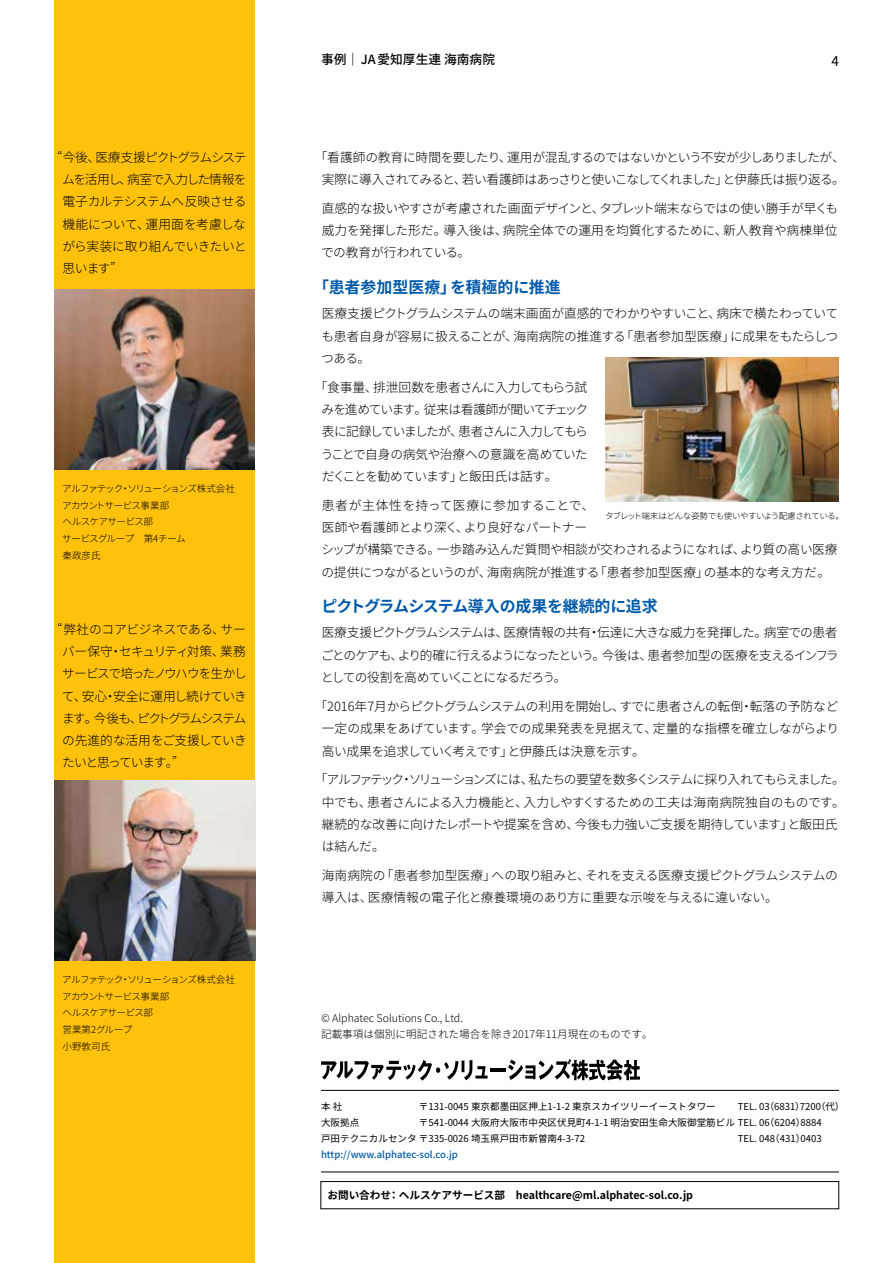
<style>
.page{position:relative;width:893px;height:1263px;background:#fff}
.page>*{position:absolute;margin:0;border:0;box-sizing:border-box;transform-origin:0 0}
.t1{font:700 15.9px "Source Han Sans JP";letter-spacing:-.03em;color:#005aaa}
.t2{font:700 15.9px "Source Han Sans JP";letter-spacing:-.005em;color:#005aaa}
.t3{font:13.5px "Source Han Sans JP";color:#000}
.t4{font:300 12.75px/22.4px "Source Han Sans JP";letter-spacing:-.035em;color:#000;text-align:justify}
.t5{font:300 12.75px/22.4px "Source Han Sans JP";letter-spacing:-.06em;color:#000;text-align:center}
.t6{font:300 12.75px/22.4px "Source Han Sans JP";letter-spacing:-.015em;color:#000}
.t7{font:500 12.75px "Source Han Sans JP";color:#000}
.t8{font:300 10.65px/15.9px "Source Han Sans JP";color:#000}
.t9{font:700 10.65px "Source Han Sans JP";color:#000}
.t10{font:9.6px/15.9px "Source Han Sans JP";color:#000}
.t11{font:300 9.6px/16.8px "Source Han Sans JP";letter-spacing:-.05em;color:#000}
.t12{font:500 9.6px "Source Han Sans JP";color:#005aaa}
.t13{font:300 8.55px "Source Han Sans JP";letter-spacing:-.055em;color:#000}
</style>
<div class="page">
<div style="left:54px;top:0;width:200px;height:1263px;background:#ffc20c"></div>
<svg style="left:321px;top:1060px;width:167px;height:20px"></svg>
<hr style="left:490px;top:1068px;width:15px;height:4px;background:#000">
<svg style="left:508px;top:1059px;width:132px;height:21px"></svg>
<hr style="left:321px;top:1172px;width:518px;height:1px;background:#000">
<hr style="left:321px;top:1090px;width:518px;height:1px;background:#000">
<div style="left:321px;top:1181px;width:518px;height:28px;border:1px solid #000"></div>
<img style="left:55px;top:781px;width:200px;height:180px">
<img style="left:54px;top:289px;width:200px;height:180px">
<img style="left:605px;top:357px;width:234px;height:145px">
<p class="t4" style="left:62px;top:146px;width:186px;text-indent:-5px">“今後、医療支援ピクトグラムシステムを活用し、病室で入力した情報を電子カルテシステムへ反映させる機能について、運用面を考慮しながら実装に取り組んでいきたいと思います”</p>
<p class="t11" style="left:62px;top:480px;width:174px">アルファテック・ソリューションズ株式会社アカウントサービス事業部<br>ヘルスケアサービス部<br>サービスグループ　第4チーム<br>秦政彦氏</p>
<p class="t4" style="left:62px;top:618px;width:186px;text-indent:-4px">“弊社のコアビジネスである、サーバー保守・セキュリティ対策、業務サービスで培ったノウハウを生かして、安心・安全に運用し続けていきます。今後も、ピクトグラムシステムの先進的な活用をご支援していきたいと思っています。”</p>
<p class="t11" style="left:62px;top:971px;width:174px">アルファテック・ソリューションズ株式会社アカウントサービス事業部<br>ヘルスケアサービス部<br>営業第2グループ<br>小野敦司氏</p>
<p class="t7" style="left:321px;top:52px;width:176px">事例｜ JA 愛知厚生連 海南病院</p>
<p class="t3" style="left:831px;top:53px;width:9px">4</p>
<p class="t5" style="left:315px;top:146px;width:532px">「看護師の教育に時間を要したり、運用が混乱するのではないかという不安が少しありましたが、実際に導入されてみると、若い看護師はあっさりと使いこなしてくれました」と伊藤氏は振り返る。</p>
<p class="t4" style="left:321px;top:197px;width:519px">直感的な扱いやすさが考慮された画面デザインと、タブレット端末ならではの使い勝手が早くも威力を発揮した形だ。導入後は、病院全体での運用を均質化するために、新人教育や病棟単位での教育が行われている。</p>
<p class="t2" style="left:313px;top:278px;width:249px">「患者参加型医療」を積極的に推進</p>
<p class="t4" style="left:321px;top:303px;width:518px">医療支援ピクトグラムシステムの端末画面が直感的でわかりやすいこと、病床で横たわっていても患者自身が容易に扱えることが、海南病院の推進する「患者参加型医療」に成果をもたらしつつある。</p>
<p class="t4" style="left:321px;top:376px;width:269px;text-indent:-6px">「食事量、排泄回数を患者さんに入力してもらう試みを進めています。従来は看護師が聞いてチェック表に記録していましたが、患者さんに入力してもらうことで自身の病気や治療への意識を高めていただくことを勧めています」と飯田氏は話す。</p>
<p class="t4" style="left:321px;top:494px;width:518px;text-align:left">患者が主体性を持って医療に参加することで、<br>医師や看護師とより深く、より良好なパートナー<br>シップが構築できる。一歩踏み込んだ質問や相談が交わされるようになれば、より質の高い医療の提供につながるというのが、海南病院が推進する「患者参加型医療」の基本的な考え方だ。</p>
<p class="t1" style="left:321px;top:597px;width:338px">ピクトグラムシステム導入の成果を継続的に追求</p>
<p class="t4" style="left:321px;top:622px;width:519px">医療支援ピクトグラムシステムは、医療情報の共有・伝達に大きな威力を発揮した。病室での患者ごとのケアも、より的確に行えるようになったという。今後は、患者参加型の医療を支えるインフラとしての役割を高めていくことになるだろう。</p>
<p class="t4" style="left:322px;top:695px;width:519px;text-indent:-7px">「2016年7月からピクトグラムシステムの利用を開始し、すでに患者さんの転倒・転落の予防など一定の成果をあげています。学会での成果発表を見据えて、定量的な指標を確立しながらより高い成果を追求していく考えです」と伊藤氏は決意を示す。</p>
<p class="t4" style="left:322px;top:769px;width:525px;text-align:left;text-indent:-7px">「アルファテック・ソリューションズには、私たちの要望を数多くシステムに採り入れてもらえました。中でも、患者さんによる入力機能と、入力しやすくするための工夫は海南病院独自のものです。継続的な改善に向けたレポートや提案を含め、今後も力強いご支援を期待しています」と飯田氏は結んだ。</p>
<p class="t6" style="left:322px;top:864px;width:518px">海南病院の「患者参加型医療」への取り組みと、それを支える医療支援ピクトグラムシステムの導入は、医療情報の電子化と療養環境のあり方に重要な示唆を与えるに違いない。</p>
<p class="t13" style="left:605px;top:511px;width:240px">タブレット端末はどんな姿勢でも使いやすいよう配慮されている。</p>
<p class="t8" style="left:321px;top:1010px;width:333px">© Alphatec Solutions Co., Ltd.<br>記載事項は個別に明記された場合を除き2017年11月現在のものです。</p>
<p class="t10" style="left:321px;top:1099px;width:23px">本 社</p>
<p class="t10" style="left:419px;top:1099px;width:298px">〒131-0045 東京都墨田区押上1-1-2 東京スカイツリーイーストタワー</p>
<p class="t10" style="left:738px;top:1099px;width:108px">TEL. 03（6831）7200（代）</p>
<p class="t10" style="left:321px;top:1115px;width:40px">大阪拠点</p>
<p class="t10" style="left:321px;top:1115px;width:502px;text-indent:98px">〒541-0044 大阪府大阪市中央区伏見町4-1-1 明治安田生命大阪御堂筋ビル TEL. 06（6204）8884戸田テクニカルセンタ〒335-0026 埼玉県戸田市新曽南4-3-72</p>
<p class="t10" style="left:738px;top:1131px;width:86px">TEL. 048（431）0403</p>
<p class="t12" style="left:321px;top:1149px;width:138px">http://www.alphatec-sol.co.jp</p>
<p class="t9" style="left:327px;top:1189px;width:367px">お問い合わせ： ヘルスケアサービス部　healthcare@ml.alphatec-sol.co.jp</p>
</div>
